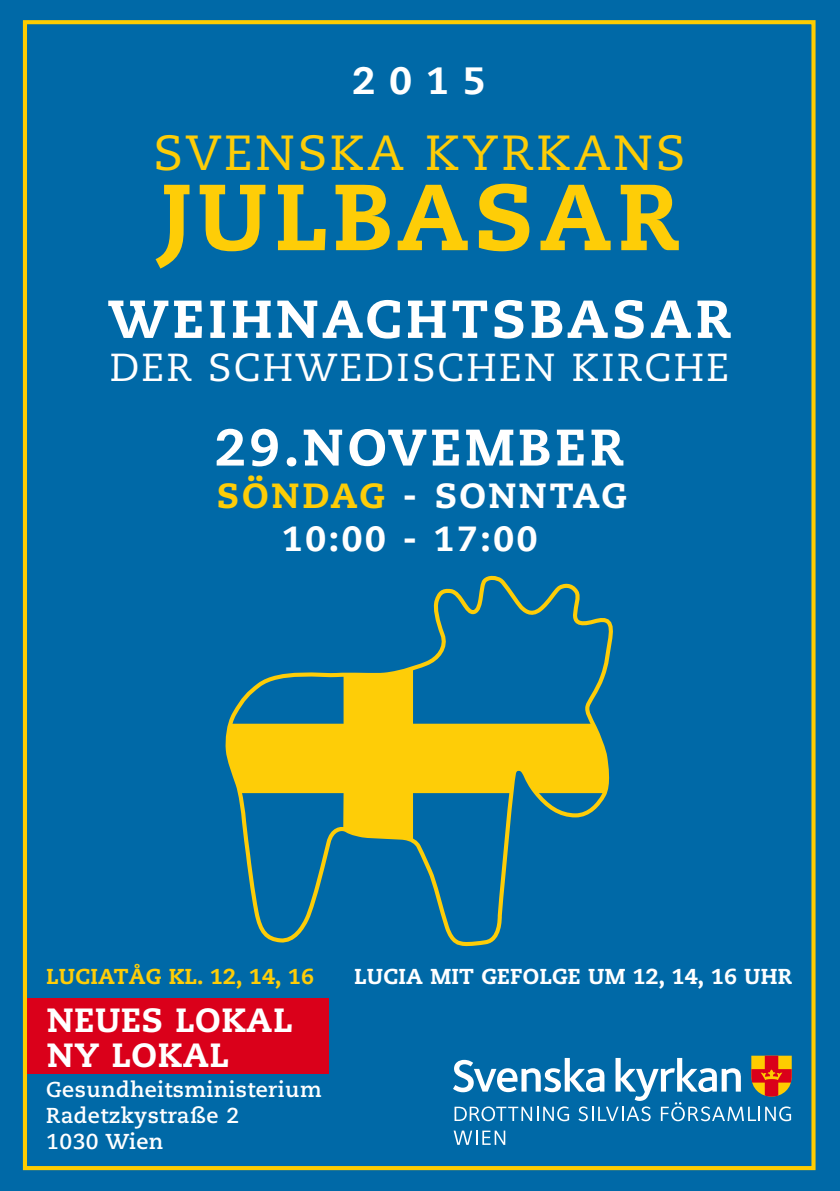
<style>
.page{position:relative;width:840px;height:1191px;background:#fff}
.page>*{position:absolute;margin:0;border:0;box-sizing:border-box;transform-origin:0 0}
.t1{font:800 93.4px "Caecilia LT";letter-spacing:.06em;color:#fecd07}
.t2{font:800 53.4px "Caecilia LT";letter-spacing:.075em;color:#fff}
.t3{font:800 51.4px "Caecilia LT";letter-spacing:.075em;color:#fff}
.t4{font:49.2px "Caecilia LT";letter-spacing:.06em;color:#fecd07}
.t5{font:39px "Caecilia LT";letter-spacing:.06em;color:#fff}
.t6{font:800 38px "Caecilia LT";color:#fff}
.t7{font:800 34.8px "Caecilia CE";letter-spacing:.075em;color:#fff}
.t8{font:800 33.6px/34.8px "Caecilia LT";letter-spacing:.02em;color:#fff}
.t9{font:700 21.6px/25.6px "Caecilia LT";letter-spacing:.02em;color:#fff}
.t10{font:800 21.6px "Caecilia LT";letter-spacing:.01em;color:#fff}
.t11{font:800 21.6px "Caecilia LT";letter-spacing:.01em;color:#fecd07}
.s1{color:#fecd07}
</style>
<div class="page">
<div style="left:0;top:0;width:839px;height:1191px;background:#0069a7"></div>
<div style="left:24px;top:998px;width:305px;height:75px;background:#da001a"></div>
<svg style="left:225px;top:575px;width:388px;height:372px"></svg>
<svg style="left:226px;top:668px;width:383px;height:172px;fill:#fecd07"></svg>
<div style="left:23px;top:20px;width:792px;height:1150px;border:4px solid #fecc00"></div>
<svg style="left:453px;top:1130px;width:52px;height:14px"></svg>
<svg style="left:453px;top:1055px;width:338px;height:66px"></svg>
<h3 class="t6" style="left:352px;top:57px;width:134px">2015</h3>
<h3 class="t4" style="left:153px;top:124px;width:532px">SVENSKA KYRKANS</h3>
<h1 class="t1" style="left:160px;top:159px;width:519px">JULBASAR</h1>
<h2 class="t2" style="left:108px;top:286px;width:623px">WEIHNACHTSBASAR</h2>
<h3 class="t5" style="left:110px;top:345px;width:620px">DER SCHWEDISCHEN KIRCHE</h3>
<h3 class="t3" style="left:215px;top:416px;width:409px">29.NOVEMBER</h3>
<h3 class="t7" style="left:217px;top:472px;width:411px"><span class="s1">SÖNDAG</span> - SONNTAG</h3>
<h3 class="t7" style="left:282px;top:515px;width:256px">10:00 - 17:00</h3>
<p class="t11" style="left:46px;top:963px;width:269px">LUCIATÅG KL. 12, 14, 16</p>
<p class="t10" style="left:354px;top:963px;width:439px">LUCIA MIT GEFOLGE UM 12, 14, 16 UHR</p>
<h3 class="t8" style="left:47px;top:1002px;width:247px">NEUES LOKAL<br>NY LOKAL</h3>
<p class="t9" style="left:46px;top:1077px;width:276px">Gesundheitsministerium<br>Radetzkystraße 2<br>1030 Wien</p>
</div>
